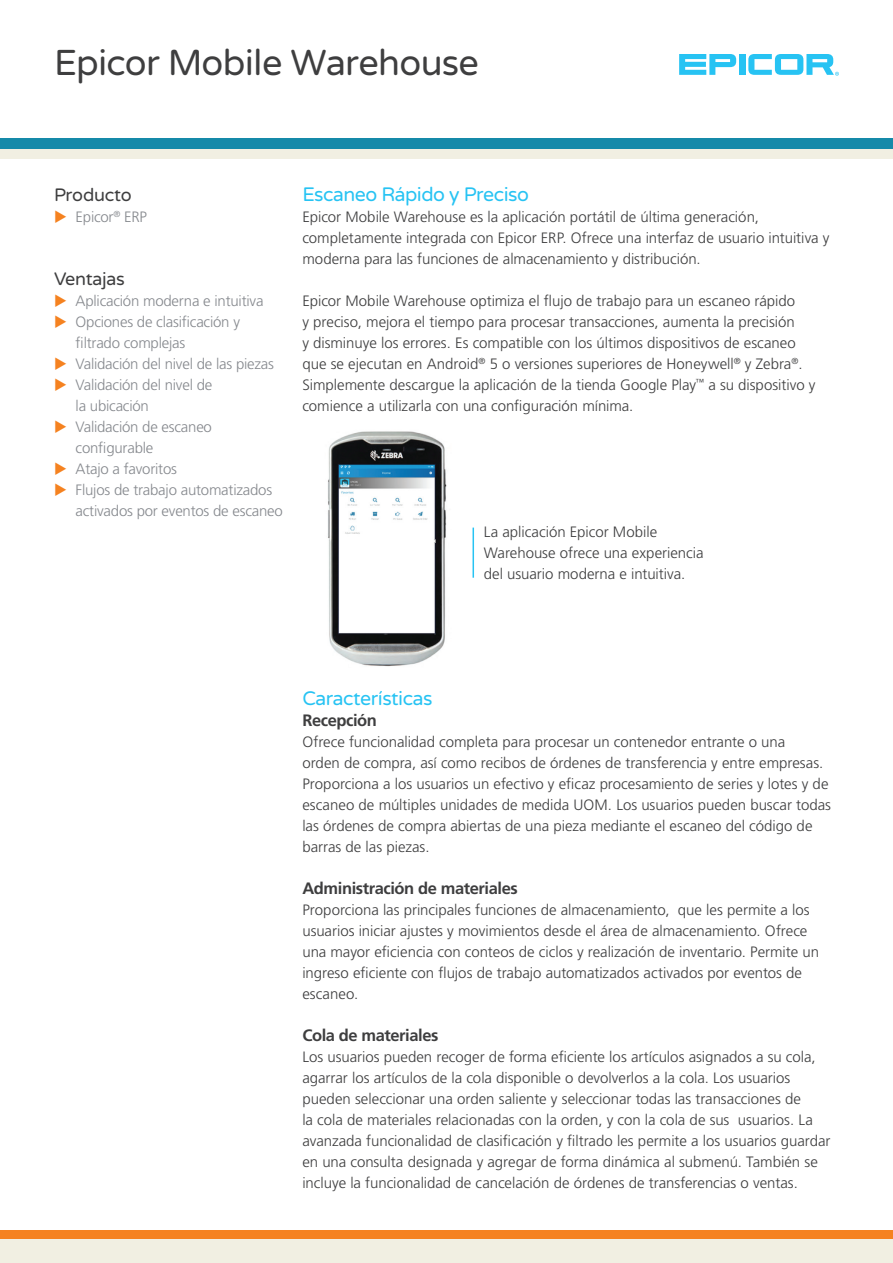
<style>
.page{position:relative;width:893px;height:1263px;background:#fff}
.page>*{position:absolute;margin:0;border:0;box-sizing:border-box;transform-origin:0 0}
.t1{font:36px "Varela Round";letter-spacing:-.02em;color:#3e3e3f}
.t2{font:19.5px "Varela Round";letter-spacing:-.025em;color:#27c3f3}
.t3{font:18px "Varela Round";letter-spacing:-.015em;color:#3e3e3f}
.t4{font:700 16.5px "Frutiger LT Std";letter-spacing:-.025em;color:#3e3e3f}
.t5{font:300 15px/21px "Frutiger LT Std";color:#3e3e3f}
.t6{font:300 15px/21px "Frutiger LT Std";letter-spacing:-.015em;color:#86898e}
</style>
<div class="page">
<div style="left:0;top:1230px;width:893px;height:10px;background:#f58220"></div>
<div style="left:0;top:1239px;width:893px;height:24px;background:#f1efe2"></div>
<div style="left:739px;top:54px;width:6px;height:21px;background:#27c3f3"></div>
<svg style="left:679px;top:54px;width:57px;height:21px"></svg>
<svg style="left:748px;top:54px;width:91px;height:22px"></svg>
<div style="left:0;top:148px;width:893px;height:11px;background:#f1efe2"></div>
<div style="left:0;top:138px;width:893px;height:11px;background:#158aa9"></div>
<img style="left:328px;top:431px;width:119px;height:236px">
<hr style="left:472px;top:528px;width:2px;height:50px;background:#27c3f3">
<h1 class="t1" style="left:54px;top:42px;width:426px">Epicor Mobile Warehouse</h1>
<p class="t3" style="left:54px;top:184px;width:79px">Producto</p>
<p class="t6" style="left:76px;top:207px;width:73px">Epicor<sup>®</sup> ERP</p>
<p class="t3" style="left:54px;top:268px;width:72px">Ventajas</p>
<p class="t6" style="left:76px;top:291px;width:209px">Aplicación moderna e intuitiva<br>Opciones de clasificación y filtrado complejas<br>Validación del nivel de las piezas<br>Validación del nivel de<br>la ubicación<br>Validación de escaneo configurable<br>Atajo a favoritos<br>Flujos de trabajo automatizados activados por eventos de escaneo</p>
<h2 class="t2" style="left:302px;top:183px;width:228px">Escaneo Rápido y Preciso</h2>
<p class="t5" style="left:302px;top:207px;width:529px">Epicor Mobile Warehouse es la aplicación portátil de última generación, completamente integrada con Epicor ERP. Ofrece una interfaz de usuario intuitiva y moderna para las funciones de almacenamiento y distribución.</p>
<p class="t5" style="left:302px;top:291px;width:515px">Epicor Mobile Warehouse optimiza el flujo de trabajo para un escaneo rápido<br>y preciso, mejora el tiempo para procesar transacciones, aumenta la precisión<br>y disminuye los errores. Es compatible con los últimos dispositivos de escaneo que se ejecutan en Android<sup>®</sup> 5 o versiones superiores de Honeywell<sup>®</sup> y Zebra<sup>®</sup>.<br>Simplemente descargue la aplicación de la tienda Google Play<sup>™</sup> a su dispositivo y comience a utilizarla con una configuración mínima.</p>
<p class="t5" style="left:484px;top:522px;width:221px">La aplicación Epicor Mobile<br>Warehouse ofrece una experiencia del usuario moderna e intuitiva.</p>
<h2 class="t2" style="left:302px;top:687px;width:132px">Características</h2>
<p class="t4" style="left:302px;top:711px;width:76px">Recepción</p>
<p class="t5" style="left:302px;top:732px;width:530px">Ofrece funcionalidad completa para procesar un contenedor entrante o una<br>orden de compra, así como recibos de órdenes de transferencia y entre empresas.<br>Proporciona a los usuarios un efectivo y eficaz procesamiento de series y lotes y de escaneo de múltiples unidades de medida UOM. Los usuarios pueden buscar todas las órdenes de compra abiertas de una pieza mediante el escaneo del código de barras de las piezas.</p>
<p class="t4" style="left:302px;top:879px;width:217px">Administración de materiales</p>
<p class="t5" style="left:302px;top:900px;width:518px">Proporciona las principales funciones de almacenamiento, que les permite a los usuarios iniciar ajustes y movimientos desde el área de almacenamiento. Ofrece una mayor eficiencia con conteos de ciclos y realización de inventario. Permite un ingreso eficiente con flujos de trabajo automatizados activados por eventos de escaneo.</p>
<p class="t4" style="left:302px;top:1026px;width:138px">Cola de materiales</p>
<p class="t5" style="left:302px;top:1047px;width:530px">Los usuarios pueden recoger de forma eficiente los artículos asignados a su cola, agarrar los artículos de la cola disponible o devolverlos a la cola. Los usuarios pueden seleccionar una orden saliente y seleccionar todas las transacciones de<br>la cola de materiales relacionadas con la orden, y con la cola de sus usuarios. La avanzada funcionalidad de clasificación y filtrado les permite a los usuarios guardar en una consulta designada y agregar de forma dinámica al submenú. También se incluye la funcionalidad de cancelación de órdenes de transferencias o ventas.</p>
</div>
